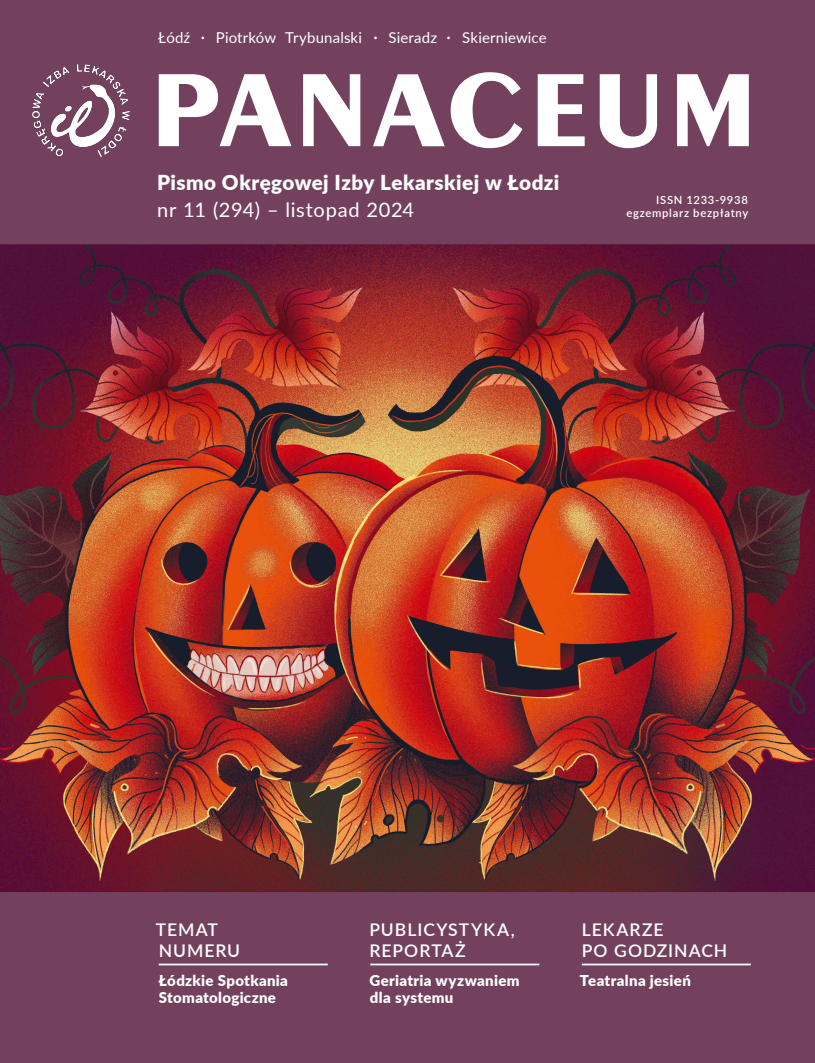
<style>
.page{position:relative;width:815px;height:1063px;background:#fff}
.page>*{position:absolute;margin:0;border:0;box-sizing:border-box;transform-origin:0 0}
.winieta_-_pismo{font:900 20.62px "Lato";letter-spacing:.02em;color:#fff}
.winieta_-_numer_data{font:20px "Lato";letter-spacing:.04em;color:#fff}
.zajawka_tytuł{font:600 17.5px "Lato";letter-spacing:.06em;color:#fff}
.zajawka_podtytuł{font:900 15px/17.5px "Lato";letter-spacing:.02em;color:#fff}
.zajawka_podtytuł-2{font:15px "Lato";letter-spacing:.01em;color:#fff}
.zajawka_podtytuł-3{font:600 11.25px "Lato";letter-spacing:.065em;color:#fff}
</style>
<div class="page">
<img style="left:0;top:0;width:815px;height:1063px">
<hr style="left:159px;top:964px;width:169px;height:1px;background:#fff">
<hr style="left:370px;top:964px;width:169px;height:1px;background:#fff">
<hr style="left:582px;top:964px;width:169px;height:1px;background:#fff">
<img style="left:33px;top:64px;width:96px;height:92px">
<svg style="left:159px;top:74px;width:132px;height:72px"></svg>
<svg style="left:303px;top:74px;width:57px;height:72px"></svg>
<svg style="left:373px;top:74px;width:72px;height:72px"></svg>
<svg style="left:451px;top:72px;width:71px;height:76px"></svg>
<svg style="left:538px;top:74px;width:47px;height:72px"></svg>
<svg style="left:600px;top:74px;width:57px;height:74px"></svg>
<svg style="left:677px;top:74px;width:72px;height:72px"></svg>
<p class="zajawka_podtytuł-2" style="left:158px;top:27px;width:34px">Łódź</p>
<p class="zajawka_podtytuł-2" style="left:216px;top:27px;width:148px">Piotrków Trybunalski</p>
<p class="zajawka_podtytuł-2" style="left:388px;top:27px;width:50px">Sieradz</p>
<p class="zajawka_podtytuł-2" style="left:462px;top:27px;width:86px">Skierniewice</p>
<p class="winieta_-_pismo" style="left:157px;top:167px;width:404px">Pismo Okręgowej Izby Lekarskiej w Łodzi</p>
<p class="winieta_-_numer_data" style="left:157px;top:196px;width:259px">nr 11 (294) – listopad 2024</p>
<p class="zajawka_podtytuł-3" style="left:656px;top:192px;width:93px">ISSN 1233-9938</p>
<p class="zajawka_podtytuł-3" style="left:626px;top:205px;width:123px">egzemplarz bezpłatny</p>
<p class="zajawka_tytuł" style="left:156px;top:917px;width:63px">TEMAT</p>
<p class="zajawka_tytuł" style="left:159px;top:938px;width:83px">NUMERU</p>
<p class="zajawka_podtytuł" style="left:159px;top:971px;width:131px">Łódzkie Spotkania<br>Stomatologiczne</p>
<p class="zajawka_tytuł" style="left:369px;top:917px;width:147px">PUBLICYSTYKA,</p>
<p class="zajawka_tytuł" style="left:369px;top:938px;width:98px">REPORTAŻ</p>
<p class="zajawka_podtytuł" style="left:369px;top:971px;width:152px">Geriatria wyzwaniem dla systemu</p>
<p class="zajawka_tytuł" style="left:582px;top:917px;width:83px">LEKARZE</p>
<p class="zajawka_tytuł" style="left:582px;top:938px;width:147px">PO GODZINACH</p>
<p class="zajawka_podtytuł" style="left:580px;top:971px;width:112px">Teatralna jesień</p>
</div>
